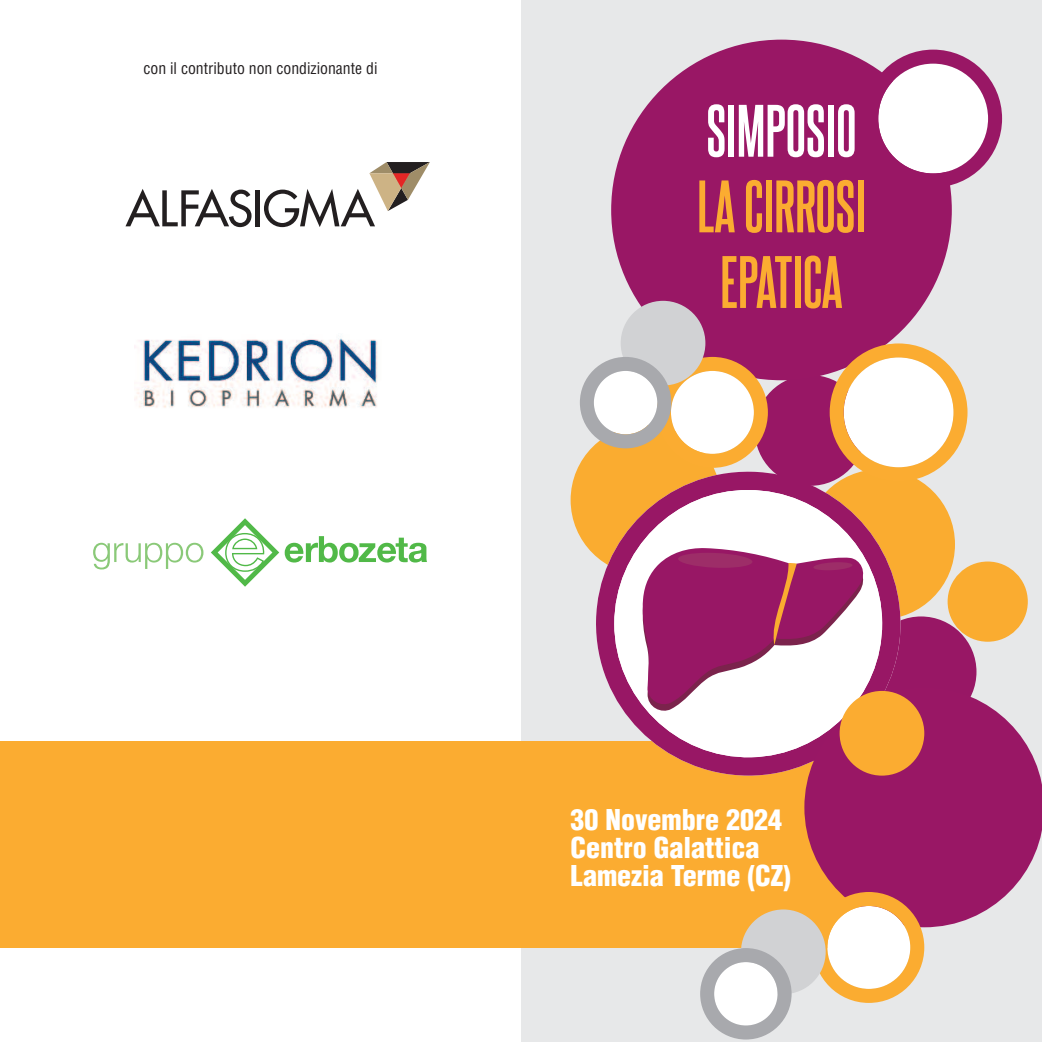
<style>
.page{position:relative;width:1042px;height:1042px;background:#fff}
.page>*{position:absolute;margin:0;border:0;box-sizing:border-box;transform-origin:0 0}
.t1{font:700 63px/75.6px "Steelfish Rg";color:#fbac31;text-align:center}
.t2{font:700 63px "Steelfish Rg";color:#fff}
.t3{font:900 condensed 28px/28px "Helvetica LT Std";color:#fff}
.t4{font:condensed 15.75px "Helvetica LT Std";color:#231f20}
</style>
<div class="page">
<div style="left:521px;top:0;width:521px;height:1042px;background:#e7e8e9"></div>
<div style="left:0;top:741px;width:898px;height:206px;background:#fbac31"></div>
<div style="left:570px;top:425px;width:151px;height:150px;background:#faac30;border-radius:50%"></div>
<div style="left:804px;top:469px;width:151px;height:150px;background:#faac30;border-radius:50%"></div>
<div style="left:865px;top:616px;width:111px;height:111px;background:#981765;border-radius:50%"></div>
<div style="left:947px;top:561px;width:81px;height:81px;background:#faac30;border-radius:50%"></div>
<svg style="left:594px;top:470px;width:306px;height:305px"></svg>
<svg style="left:614px;top:489px;width:268px;height:270px;fill:#fff"></svg>
<div style="left:755px;top:375px;width:110px;height:111px;background:#981765;border-radius:50%"></div>
<svg style="left:642px;top:547px;width:226px;height:167px;background:#be709c"></svg>
<svg style="left:804px;top:687px;width:238px;height:240px;fill:#991765"></svg>
<div style="left:611px;top:40px;width:341px;height:340px;background:#991765;border-radius:50%"></div>
<svg style="left:829px;top:343px;width:138px;height:138px"></svg>
<svg style="left:864px;top:50px;width:138px;height:137px"></svg>
<svg style="left:813px;top:892px;width:111px;height:111px"></svg>
<div style="left:839px;top:691px;width:85px;height:84px;background:#fbac31;border-radius:50%"></div>
<div style="left:621px;top:301px;width:84px;height:84px;background:#d1d2d4;border-radius:50%"></div>
<svg style="left:580px;top:357px;width:188px;height:111px"></svg>
<div style="left:741px;top:909px;width:84px;height:85px;background:#d1d2d4;border-radius:50%"></div>
<svg style="left:700px;top:948px;width:91px;height:91px"></svg>
<svg style="left:125px;top:189px;width:126px;height:38px"></svg>
<div style="left:255px;top:190px;width:5px;height:36px;background:#231f20"></div>
<svg style="left:264px;top:162px;width:166px;height:65px"></svg>
<img style="left:134px;top:336px;width:244px;height:72px">
<svg style="left:211px;top:518px;width:68px;height:69px"></svg>
<svg style="left:93px;top:543px;width:110px;height:26px"></svg>
<svg style="left:285px;top:536px;width:142px;height:26px"></svg>
<p class="t4" style="left:143px;top:62px;width:236px">con il contributo non condizionante di</p>
<h1 class="t2" style="left:706px;top:86px;width:151px">SIMPOSIO</h1>
<h1 class="t1" style="left:697px;top:164px;width:170px">LACIRROSI<br>EPATICA</h1>
<p class="t3" style="left:570px;top:808px;width:222px">30 Novembre 2024<br>Centro Galattica<br>Lamezia Terme (CZ)</p>
</div>
